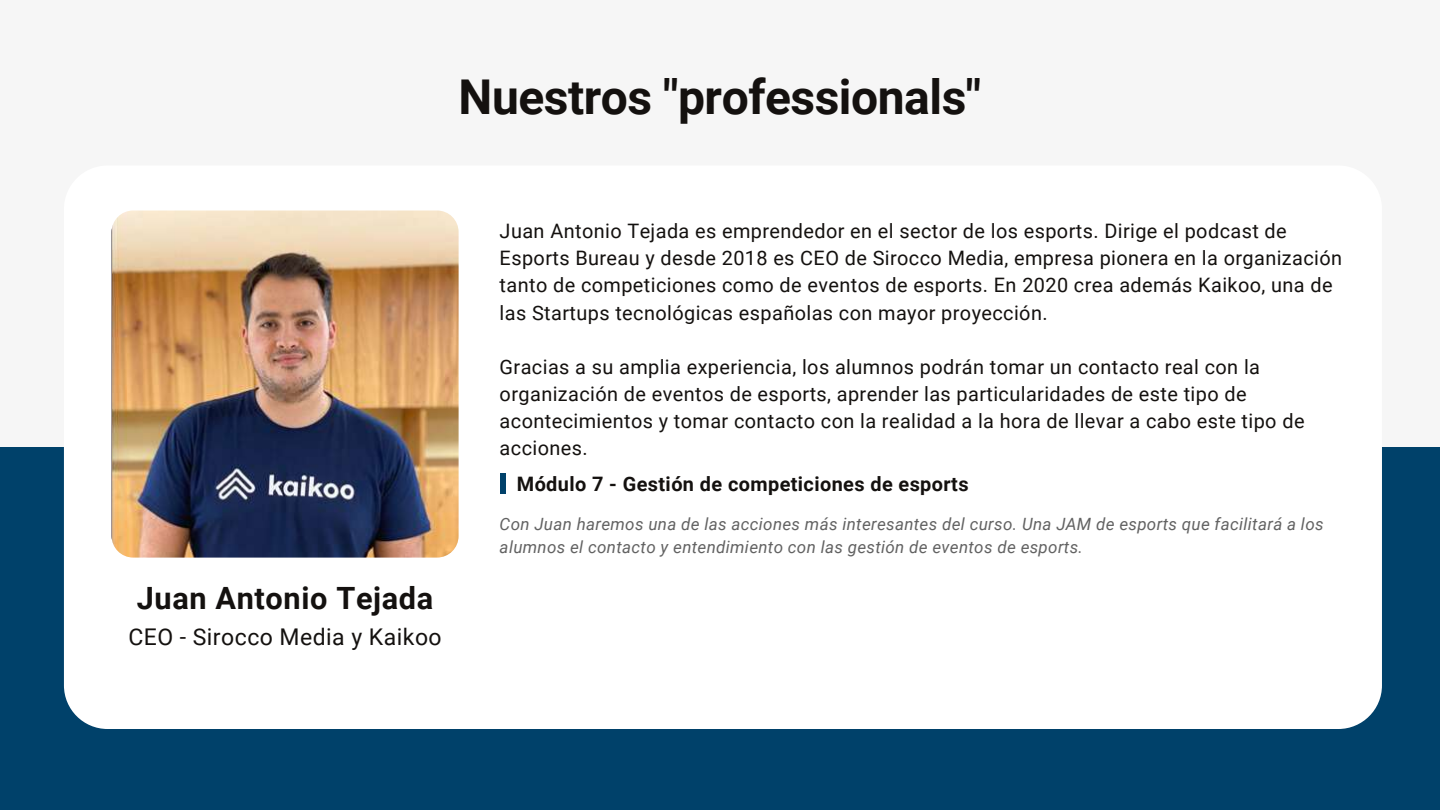
<style>
.page{position:relative;width:1440px;height:810px;background:#f6f6f6}
.page>*{position:absolute;margin:0;border:0;box-sizing:border-box;transform-origin:0 0}
.t1{font:700 48px "Roboto";letter-spacing:-.01em;color:#14110f}
.t2{font:700 30.7px "Roboto";letter-spacing:.02em;color:#14110f}
.t3{font:23px "Roboto";letter-spacing:.02em;color:#14110f}
.t4{font:19.9px/27.1px "Roboto";letter-spacing:.02em;color:#14110f}
.t5{font:700 19.9px "Roboto";letter-spacing:.02em;color:#14110f}
.t6{font:italic 16.9px/23.2px "Roboto";letter-spacing:.02em;color:#626262}
</style>
<div class="page">
<div style="left:1px;top:447px;width:1439px;height:363px;background:#00416a"></div>
<div style="left:64px;top:166px;width:1318px;height:563px;background:#fff;border-radius:44px"></div>
<img style="left:112px;top:211px;width:347px;height:347px;border-radius:22px">
<div style="left:500px;top:473px;width:6px;height:20px;background:#00416a"></div>
<h1 class="t1" style="left:459px;top:69px;width:524px">Nuestros "professionals"</h1>
<h2 class="t2" style="left:137px;top:581px;width:298px">Juan Antonio Tejada</h2>
<p class="t3" style="left:128px;top:624px;width:315px">CEO - Sirocco Media y Kaikoo</p>
<p class="t4" style="left:500px;top:218px;width:844px">Juan Antonio Tejada es emprendedor en el sector de los esports. Dirige el podcast de Esports Bureau y desde 2018 es CEO de Sirocco Media, empresa pionera en la organización tanto de competiciones como de eventos de esports. En 2020 crea además Kaikoo, una de las Startups tecnológicas españolas con mayor proyección.</p>
<p class="t4" style="left:500px;top:353px;width:806px">Gracias a su amplia experiencia, los alumnos podrán tomar un contacto real con la organización de eventos de esports, aprender las particularidades de este tipo de acontecimientos y tomar contacto con la realidad a la hora de llevar a cabo este tipo de acciones.</p>
<p class="t5" style="left:517px;top:473px;width:453px">Módulo 7 - Gestión de competiciones de esports</p>
<p class="t6" style="left:500px;top:513px;width:826px">Con Juan haremos una de las acciones más interesantes del curso. Una JAM de esports que facilitará a los alumnos el contacto y entendimiento con las gestión de eventos de esports.</p>
</div>
